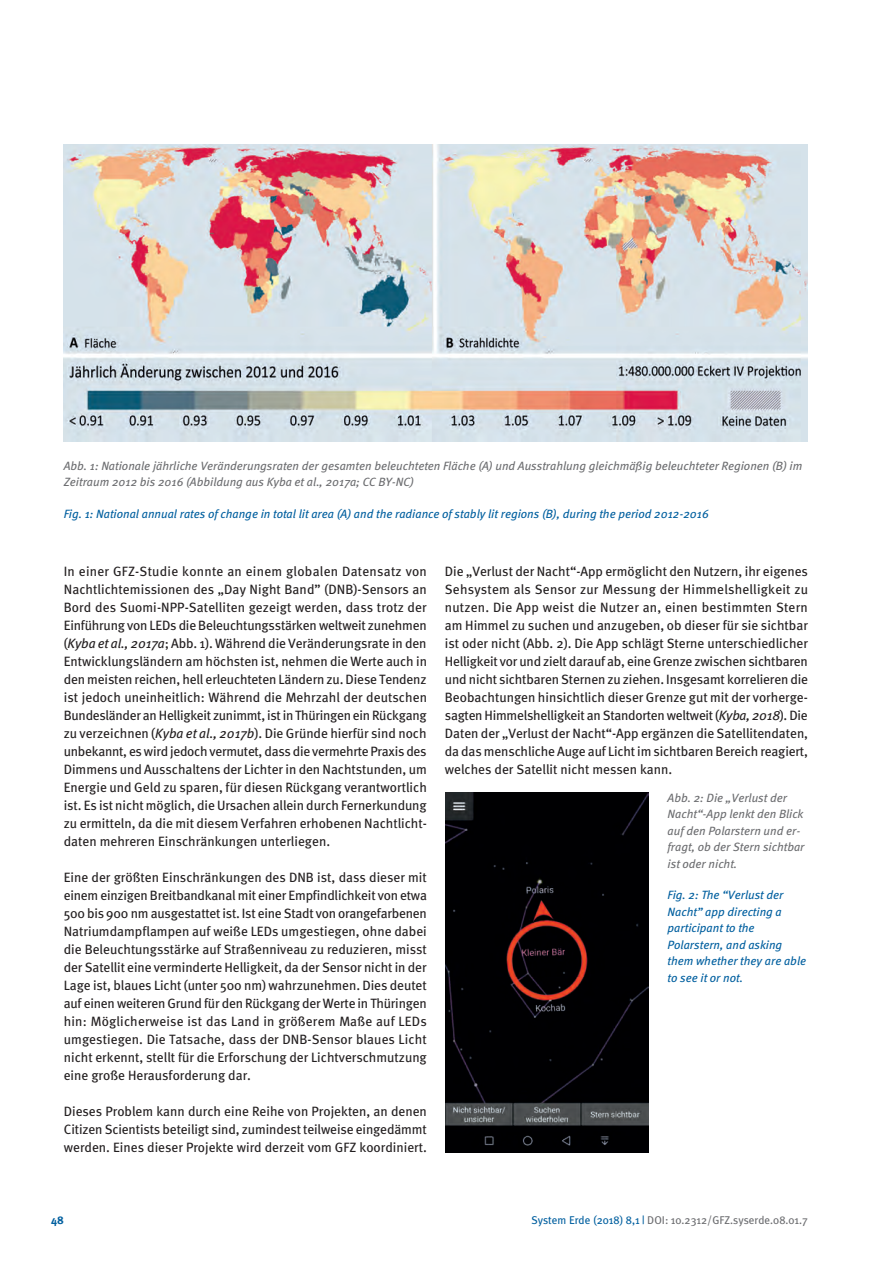
<style>
.page{position:relative;width:893px;height:1263px;background:#fff}
.page>*{position:absolute;margin:0;border:0;box-sizing:border-box;transform-origin:0 0}
.t1{font:13.5px/18px "Meta";color:#231f20;text-align:justify}
.t2{font:italic 12px/16.5px "Meta";color:#6c6d70}
.t3{font:italic 12px/16.5px "Meta";color:#005f9f}
.t4{font:11.25px "Meta Plus";color:#6c6d70}
.t5{font:700 11.25px "Meta";color:#005f9f}
.s1{font-style:italic}
.s2{color:#005f9f}
</style>
<div class="page">
<img style="left:64px;top:144px;width:744px;height:298px">
<img style="left:446px;top:792px;width:202px;height:360px">
<p class="t2" style="left:64px;top:457px;width:740px">Abb. 1: Nationale jährliche Veränderungsraten der gesamten beleuchteten Fläche (A) und Ausstrahlung gleichmäßig beleuchteter Regionen (B) im<br>Zeitraum 2012 bis 2016 (Abbildung aus Kyba et al., 2017a; CC BY-NC)</p>
<p class="t3" style="left:64px;top:505px;width:646px">Fig. 1: National annual rates of change in total lit area (A) and the radiance of stably lit regions (B), during the period 2012-2016</p>
<p class="t1" style="left:64px;top:562px;width:365px">In einer GFZ-Studie konnte an einem globalen Datensatz von Nachtlichtemissionen des „Day Night Band” (DNB)-Sensors an Bord des Suomi-NPP-Satelliten gezeigt werden, dass trotz der Einführung von LEDs die Beleuchtungsstärken weltweit zunehmen (<span class="s1">Kyba et al., 2017a</span>; Abb. 1). Während die Veränderungsrate in den Entwicklungsländern am höchsten ist, nehmen die Werte auch in den meisten reichen, hell erleuchteten Ländern zu. Diese Tendenz ist jedoch uneinheitlich: Während die Mehrzahl der deutschen Bundesländer an Helligkeit zunimmt, ist in Thüringen ein Rückgang zu verzeichnen (<span class="s1">Kyba et al., 2017b</span>). Die Gründe hierfür sind noch unbekannt, es wird jedoch vermutet, dass die vermehrte Praxis des Dimmens und Ausschaltens der Lichter in den Nachtstunden, um Energie und Geld zu sparen, für diesen Rückgang verantwortlich ist. Es ist nicht möglich, die Ursachen allein durch Fernerkundung zu ermitteln, da die mit diesem Verfahren erhobenen Nachtlicht&shy;daten mehreren Einschränkungen unterliegen.</p>
<p class="t1" style="left:64px;top:868px;width:365px">Eine der größten Einschränkungen des DNB ist, dass dieser mit einem einzigen Breitbandkanal mit einer Empfindlichkeit von etwa 500 bis 900 nm ausgestattet ist. Ist eine Stadt von orangefarbenen Natriumdampflampen auf weiße LEDs umgestiegen, ohne dabei die Beleuchtungsstärke auf Straßenniveau zu reduzieren, misst der Satellit eine verminderte Helligkeit, da der Sensor nicht in der Lage ist, blaues Licht (unter 500 nm) wahrzunehmen. Dies deutet auf einen weiteren Grund für den Rückgang der Werte in Thüringen hin: Möglicherweise ist das Land in größerem Maße auf LEDs umgestiegen. Die Tatsache, dass der DNB-Sensor blaues Licht nicht erkennt, stellt für die Erforschung der Lichtverschmutzung eine große Herausforderung dar.</p>
<p class="t1" style="left:64px;top:1102px;width:365px">Dieses Problem kann durch eine Reihe von Projekten, an denen Citizen Scientists beteiligt sind, zumindest teilweise eingedämmt werden. Eines dieser Projekte wird derzeit vom GFZ koordiniert.</p>
<p class="t1" style="left:445px;top:562px;width:365px">Die „Verlust der Nacht“-App ermöglicht den Nutzern, ihr eigenes Sehsystem als Sensor zur Messung der Himmelshelligkeit zu nutzen. Die App weist die Nutzer an, einen bestimmten Stern am Himmel zu suchen und anzugeben, ob dieser für sie sichtbar ist oder nicht (Abb. 2). Die App schlägt Sterne unterschiedlicher Helligkeit vor und zielt darauf ab, eine Grenze zwischen sichtbaren und nicht sichtbaren Sternen zu ziehen. Insgesamt korrelieren die Beobachtungen hinsichtlich dieser Grenze gut mit der vorherge&shy;sagten Himmelshelligkeit an Standorten weltweit (<span class="s1">Kyba, 2018</span>). Die Daten der „Verlust der Nacht“-App ergänzen die Satellitendaten, da das menschliche Auge auf Licht im sichtbaren Bereich reagiert, welches der Satellit nicht messen kann.</p>
<p class="t2" style="left:668px;top:789px;width:138px">Abb. 2: Die „Verlust der<br>Nacht“-App lenkt den Blick auf den Polarstern und er&shy;fragt, ob der Stern sichtbar ist oder nicht.</p>
<p class="t3" style="left:668px;top:886px;width:140px">Fig. 2: The “Verlust der<br>Nacht” app directing a participant to the<br>Polarstern, and asking them whether they are able to see it or not.</p>
<p class="t5" style="left:51px;top:1213px;width:14px">48</p>
<p class="t4" style="left:531px;top:1214px;width:278px"><span class="s2">System Erde (2018) 8,1 |</span> DOI: 10.2312/GFZ.syserde.08.01.7</p>
</div>
